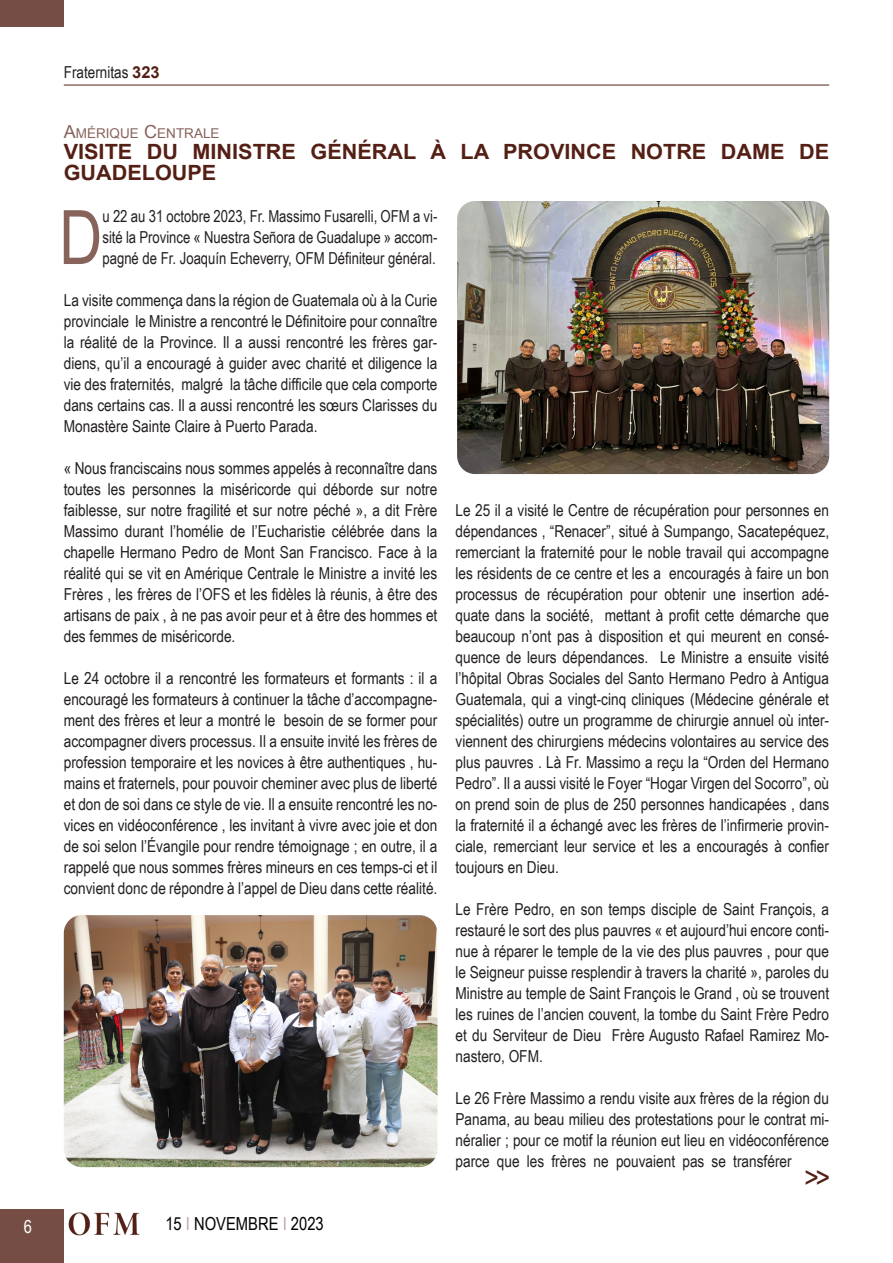
<style>
.page{position:relative;width:893px;height:1263px;background:#fff}
.page>*{position:absolute;margin:0;border:0;box-sizing:border-box;transform-origin:0 0}
.Testo_normal{font:75.15px "Arial Narrow";color:#87635b}
.Testo_sinEspacio{font:30px "Arial Narrow";color:#542015}
.Titolo{font:700 21px/21px "Arial";color:#542015}
.t1{font:18px "Arial Narrow";color:#000}
.t2{font:18px "Arial Narrow";color:#fff}
.Testo_normal-2{font:16.5px/21px "Arial Narrow";color:#231f20;text-align:justify}
.Titolo_piccolo{font:13.5px "Arial";color:#87635b}
.s1{font-family:"Arial";font-weight:700;color:#542015}
.s2{font-size:18px}
.s3{color:#bba6a1}
</style>
<div class="page">
<div style="left:0;top:1209px;width:64px;height:54px;background:#764d44"></div>
<hr style="left:64px;top:85px;width:765px;height:1px;background:#542015">
<div style="left:0;top:0;width:64px;height:27px;background:#764d44"></div>
<img style="left:69px;top:1212px;width:71px;height:24px">
<img style="left:457px;top:201px;width:372px;height:273px">
<img style="left:64px;top:915px;width:373px;height:252px">
<p class="t2" style="left:24px;top:1213px;width:10px">6</p>
<p class="Testo_normal-2" style="left:64px;top:61px;width:97px">Fraternitas <span class="s1">323</span></p>
<p class="Titolo_piccolo" style="left:64px;top:124px;width:157px"><span class="s2">A</span>MÉRIQUE <span class="s2">C</span>ENTRALE</p>
<p class="Titolo" style="left:64px;top:142px;width:767px">VISITE DU MINISTRE GÉNÉRAL À LA PROVINCE NOTRE DAME DE<br>GUADELOUPE</p>
<p class="Testo_normal" style="left:59px;top:182px;width:45px">D</p>
<p class="Testo_normal-2" style="left:102px;top:205px;width:337px">u 22 au 31 octobre 2023, Fr. Massimo Fusarelli, OFM a vi&shy;sité la Province « Nuestra Señora de Guadalupe » accom&shy;pagné de Fr. Joaquín Echeverry, OFM Définiteur général.</p>
<p class="Testo_normal-2" style="left:64px;top:289px;width:375px">La visite commença dans la région de Guatemala où à la Curie provinciale le Ministre a rencontré le Définitoire pour connaître la réalité de la Province. Il a aussi rencontré les frères gar&shy;diens, qu’il a encouragé à guider avec charité et diligence la vie des fraternités, malgré la tâche difficile que cela comporte dans certains cas. Il a aussi rencontré les sœurs Clarisses du Monastère Sainte Claire à Puerto Parada.</p>
<p class="Testo_normal-2" style="left:64px;top:457px;width:375px">« Nous franciscains nous sommes appelés à reconnaître dans toutes les personnes la miséricorde qui déborde sur notre faiblesse, sur notre fragilité et sur notre péché », a dit Frère Massimo durant l’homélie de l’Eucharistie célébrée dans la chapelle Hermano Pedro de Mont San Francisco. Face à la réalité qui se vit en Amérique Centrale le Ministre a invité les Frères , les frères de l’OFS et les fidèles là réunis, à être des artisans de paix , à ne pas avoir peur et à être des hommes et des femmes de miséricorde.</p>
<p class="Testo_normal-2" style="left:64px;top:667px;width:375px">Le 24 octobre il a rencontré les formateurs et formants : il a encouragé les formateurs à continuer la tâche d’accompagne&shy;ment des frères et leur a montré le besoin de se former pour accompagner divers processus. Il a ensuite invité les frères de profession temporaire et les novices à être authentiques , hu&shy;mains et fraternels, pour pouvoir cheminer avec plus de liberté et don de soi dans ce style de vie. Il a ensuite rencontré les no&shy;vices en vidéoconférence , les invitant à vivre avec joie et don de soi selon l’Évangile pour rendre témoignage ; en outre, il a rappelé que nous sommes frères mineurs en ces temps-ci et il convient donc de répondre à l’appel de Dieu dans cette réalité.</p>
<p class="Testo_normal-2" style="left:455px;top:499px;width:375px">Le 25 il a visité le Centre de récupération pour personnes en dépendances , “Renacer”, situé à Sumpango, Sacatepéquez, remerciant la fraternité pour le noble travail qui accompagne les résidents de ce centre et les a encouragés à faire un bon processus de récupération pour obtenir une insertion adé&shy;quate dans la société, mettant à profit cette démarche que beaucoup n’ont pas à disposition et qui meurent en consé&shy;quence de leurs dépendances. Le Ministre a ensuite visité l’hôpital Obras Sociales del Santo Hermano Pedro à Antigua Guatemala, qui a vingt-cinq cliniques (Médecine générale et spécialités) outre un programme de chirurgie annuel où inter&shy;viennent des chirurgiens médecins volontaires au service des plus pauvres . Là Fr. Massimo a reçu la “Orden del Hermano Pedro”. Il a aussi visité le Foyer “Hogar Virgen del Socorro”, où on prend soin de plus de 250 personnes handicapées , dans la fraternité il a échangé avec les frères de l’infirmerie provin&shy;ciale, remerciant leur service et les a encouragés à confier toujours en Dieu.</p>
<p class="Testo_normal-2" style="left:455px;top:898px;width:375px">Le Frère Pedro, en son temps disciple de Saint François, a restauré le sort des plus pauvres « et aujourd’hui encore conti&shy;nue à réparer le temple de la vie des plus pauvres , pour que le Seigneur puisse resplendir à travers la charité », paroles du Ministre au temple de Saint François le Grand , où se trouvent les ruines de l’ancien couvent, la tombe du Saint Frère Pedro et du Serviteur de Dieu Frère Augusto Rafael Ramirez Mo&shy;nastero, OFM.</p>
<p class="Testo_normal-2" style="left:455px;top:1087px;width:375px">Le 26 Frère Massimo a rendu visite aux frères de la région du Panama, au beau milieu des protestations pour le contrat mi&shy;néralier ; pour ce motif la réunion eut lieu en vidéoconférence parce que les frères ne pouvaient pas se transférer</p>
<p class="Testo_sinEspacio" style="left:804px;top:1155px;width:27px">&gt;&gt;</p>
<p class="t1" style="left:165px;top:1210px;width:160px">15 <span class="s3">I</span> NOVEMBRE <span class="s3">I</span> 2023</p>
</div>
